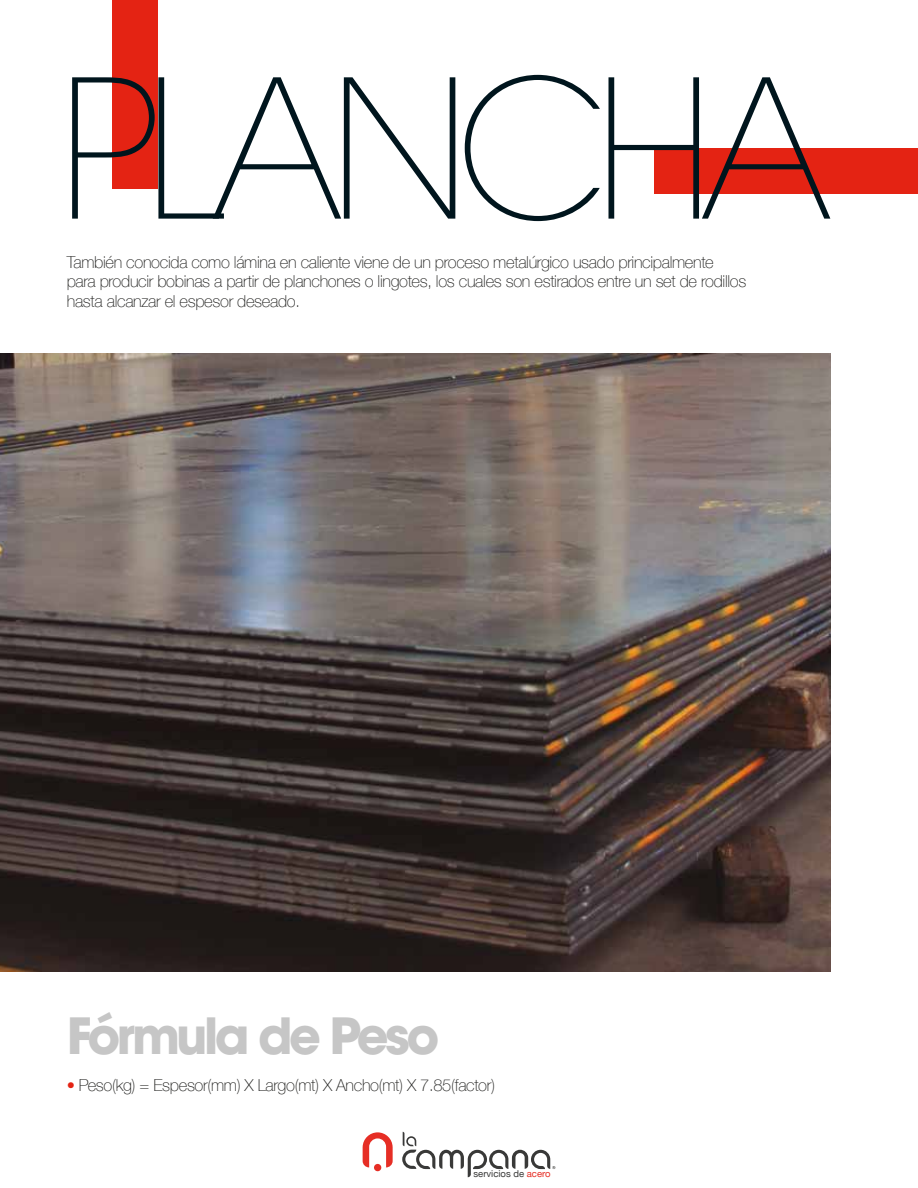
<style>
.page{position:relative;width:918px;height:1188px;background:#fff}
.page>*{position:absolute;margin:0;border:0;box-sizing:border-box;transform-origin:0 0}
.t1{font:200 190.95px "ITC Avant Garde Std";letter-spacing:-.07em;color:#00151d}
.t2{font:700 49.5px "ITC Avant Garde Std";letter-spacing:-.07em;color:#c6c6c6}
.t3{font:100 16.5px/19.8px "Helvetica Neue";letter-spacing:-.02em;color:#1d1d1b}
.t4{font:9.45px "Helvetica Neue";color:#393938}
.s1{color:#e42313}
.s2{color:#e62e25}
</style>
<div class="page">
<img style="left:0;top:353px;width:830px;height:618px">
<div style="left:112px;top:0;width:46px;height:189px;background:#e42313"></div>
<div style="left:655px;top:148px;width:263px;height:45px;background:#e42313"></div>
<div style="left:374px;top:1164px;width:7px;height:7px;background:#e62e25;border-radius:50%"></div>
<svg style="left:363px;top:1132px;width:30px;height:35px"></svg>
<svg style="left:402px;top:1132px;width:153px;height:45px"></svg>
<h1 class="t1" style="left:59px;top:38px;width:774px">PLANCHA</h1>
<p class="t3" style="left:67px;top:251px;width:681px">También conocida como lámina en caliente viene de un proceso metalúrgico usado principalmente para producir bobinas a partir de planchones o lingotes, los cuales son estirados entre un set de rodillos hasta alcanzar el espesor deseado.</p>
<h2 class="t2" style="left:67px;top:1004px;width:374px">Fórmula de Peso</h2>
<p class="t3" style="left:67px;top:1074px;width:430px"><span class="s1">•</span> Peso(kg) = Espesor(mm) X Largo(mt) X Ancho(mt) X 7.85(factor)</p>
<p class="t4" style="left:474px;top:1167px;width:79px">servicios de <span class="s2">acero</span></p>
</div>
